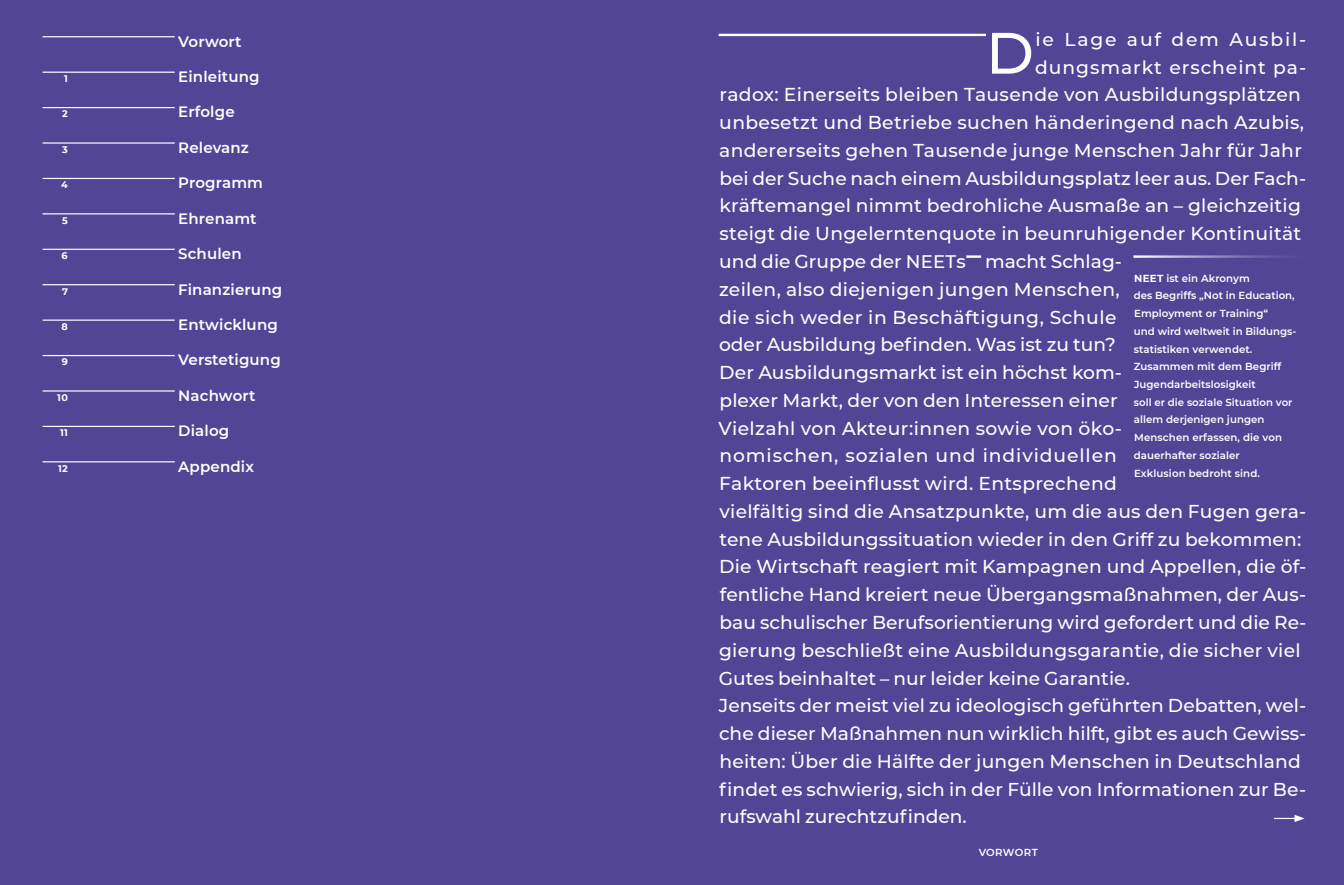
<style>
.page{position:relative;width:1344px;height:885px;background:#fff}
.page>*{position:absolute;margin:0;border:0;box-sizing:border-box;transform-origin:0 0}
.t1{font:500 58.2px "Montserrat";color:#fff}
.t2{font:500 18.6px "Montserrat";letter-spacing:.01em;color:#fff}
.t3{font:500 18.6px "Montserrat";letter-spacing:.05em;color:#fff}
.t4{font:500 18.6px "Montserrat";letter-spacing:.03em;color:#fff}
.t5{font:500 18.6px "Montserrat";letter-spacing:.1em;color:#fff}
.t6{font:600 15px "Montserrat";letter-spacing:.01em;color:#fff}
.t7{font:600 10.2px/17.7px "Montserrat";letter-spacing:.005em;color:#fff}
.t8{font:600 10.2px "Montserrat";letter-spacing:.03em;color:#fff}
.t9{font:700 9.6px "Montserrat";color:#fff}
.s1{font-size:18.15px}
.s2{font-weight:700}
</style>
<div class="page">
<div style="left:0;top:0;width:671px;height:884px;background:#524596"></div>
<hr style="left:42px;top:36px;width:133px;height:1px;background:#fff">
<hr style="left:42px;top:72px;width:133px;height:1px;background:#fff">
<hr style="left:42px;top:107px;width:133px;height:1px;background:#fff">
<hr style="left:42px;top:142px;width:133px;height:2px;background:#fff">
<hr style="left:42px;top:178px;width:133px;height:1px;background:#fff">
<hr style="left:42px;top:213px;width:133px;height:1px;background:#fff">
<hr style="left:42px;top:249px;width:133px;height:1px;background:#fff">
<hr style="left:42px;top:284px;width:133px;height:1px;background:#fff">
<hr style="left:42px;top:319px;width:133px;height:2px;background:#fff">
<hr style="left:42px;top:355px;width:133px;height:1px;background:#fff">
<hr style="left:42px;top:390px;width:133px;height:1px;background:#fff">
<hr style="left:42px;top:426px;width:133px;height:1px;background:#fff">
<hr style="left:42px;top:461px;width:133px;height:1px;background:#fff">
<div style="left:671px;top:0;width:673px;height:884px;background:#524596"></div>
<hr style="left:718px;top:34px;width:268px;height:2px;background:#fff">
<hr style="left:966px;top:255px;width:15px;height:3px;background:#fff">
<hr style="left:1274px;top:817px;width:23px;height:2px;background:#fff">
<svg style="left:1294px;top:814px;width:10px;height:8px"></svg>
<hr style="left:1133px;top:255px;width:181px;height:3px;background:#fff">
<p class="t9" style="left:64px;top:72px;width:5px">1</p>
<p class="t9" style="left:62px;top:107px;width:7px">2</p>
<p class="t9" style="left:62px;top:142px;width:7px">3</p>
<p class="t9" style="left:61px;top:178px;width:8px">4</p>
<p class="t9" style="left:62px;top:213px;width:7px">5</p>
<p class="t9" style="left:62px;top:249px;width:8px">6</p>
<p class="t9" style="left:62px;top:284px;width:7px">7</p>
<p class="t9" style="left:61px;top:319px;width:8px">8</p>
<p class="t9" style="left:62px;top:355px;width:8px">9</p>
<p class="t9" style="left:57px;top:390px;width:12px">10</p>
<p class="t9" style="left:60px;top:426px;width:9px">11</p>
<p class="t9" style="left:58px;top:461px;width:11px">12</p>
<p class="t6" style="left:178px;top:31px;width:65px">Vorwort</p>
<p class="t6" style="left:178px;top:66px;width:83px">Einleitung</p>
<p class="t6" style="left:178px;top:101px;width:58px">Erfolge</p>
<p class="t6" style="left:178px;top:137px;width:72px">Relevanz</p>
<p class="t6" style="left:178px;top:172px;width:86px">Programm</p>
<p class="t6" style="left:178px;top:208px;width:80px">Ehrenamt</p>
<p class="t6" style="left:178px;top:243px;width:65px">Schulen</p>
<p class="t6" style="left:178px;top:278px;width:105px">Finanzierung</p>
<p class="t6" style="left:178px;top:314px;width:101px">Entwicklung</p>
<p class="t6" style="left:178px;top:349px;width:104px">Verstetigung</p>
<p class="t6" style="left:178px;top:385px;width:79px">Nachwort</p>
<p class="t6" style="left:178px;top:420px;width:52px">Dialog</p>
<p class="t6" style="left:178px;top:455px;width:77px">Appendix</p>
<h1 class="t1" style="left:986px;top:12px;width:50px">D</h1>
<p class="t5" style="left:1035px;top:26px;width:272px">ie Lage auf dem Ausbil-</p>
<p class="t3" style="left:1035px;top:54px;width:273px">dungsmarkt erscheint pa-</p>
<p class="t2" style="left:719px;top:82px;width:583px">radox: Einerseits bleiben Tausende von Ausbildungsplätzen</p>
<p class="t2" style="left:719px;top:110px;width:586px">unbesetzt und Betriebe suchen händeringend nach Azubis,</p>
<p class="t2" style="left:719px;top:137px;width:584px">andererseits gehen Tausende junge Menschen Jahr für Jahr</p>
<p class="t2" style="left:719px;top:165px;width:588px">bei der Suche nach einem Ausbildungsplatz leer aus. Der Fach-</p>
<p class="t2" style="left:719px;top:193px;width:583px">kräftemangel nimmt bedrohliche Ausmaße an – gleichzeitig</p>
<p class="t2" style="left:719px;top:221px;width:583px">steigt die Ungelerntenquote in beunruhigender Kontinuität</p>
<p class="t2" style="left:719px;top:248px;width:404px">und die Gruppe der <span class="s1">NEET</span>s macht Schlag-</p>
<p class="t2" style="left:719px;top:276px;width:402px">zeilen, also diejenigen jungen Menschen,</p>
<p class="t4" style="left:719px;top:304px;width:399px">die sich weder in Beschäftigung, Schule</p>
<p class="t2" style="left:719px;top:332px;width:398px">oder Ausbildung befinden. Was ist zu tun?</p>
<p class="t2" style="left:719px;top:359px;width:404px">Der Ausbildungsmarkt ist ein höchst kom-</p>
<p class="t2" style="left:719px;top:387px;width:400px">plexer Markt, der von den Interessen einer</p>
<p class="t2" style="left:718px;top:415px;width:405px">Vielzahl von Akteur:innen sowie von öko-</p>
<p class="t3" style="left:719px;top:443px;width:399px">nomischen, sozialen und individuellen</p>
<p class="t2" style="left:719px;top:470px;width:399px">Faktoren beeinflusst wird. Entsprechend</p>
<p class="t2" style="left:719px;top:498px;width:588px">vielfältig sind die Ansatzpunkte, um die aus den Fugen gera-</p>
<p class="t2" style="left:719px;top:526px;width:583px">tene Ausbildungssituation wieder in den Griff zu bekommen:</p>
<p class="t2" style="left:719px;top:554px;width:588px">Die Wirtschaft reagiert mit Kampagnen und Appellen, die öf-</p>
<p class="t2" style="left:720px;top:581px;width:588px">fentliche Hand kreiert neue Übergangsmaßnahmen, der Aus-</p>
<p class="t2" style="left:719px;top:609px;width:588px">bau schulischer Berufsorientierung wird gefordert und die Re-</p>
<p class="t2" style="left:719px;top:637px;width:583px">gierung beschließt eine Ausbildungsgarantie, die sicher viel</p>
<p class="t2" style="left:719px;top:665px;width:412px">Gutes beinhaltet – nur leider keine Garantie.</p>
<p class="t2" style="left:719px;top:692px;width:589px">Jenseits der meist viel zu ideologisch geführten Debatten, wel-</p>
<p class="t2" style="left:719px;top:720px;width:589px">che dieser Maßnahmen nun wirklich hilft, gibt es auch Gewiss-</p>
<p class="t2" style="left:719px;top:748px;width:583px">heiten: Über die Hälfte der jungen Menschen in Deutschland</p>
<p class="t2" style="left:719px;top:776px;width:588px">findet es schwierig, sich in der Fülle von Informationen zur Be-</p>
<p class="t2" style="left:719px;top:803px;width:249px">rufswahl zurechtzufinden.</p>
<p class="t7" style="left:1133px;top:269px;width:164px"><span class="s2">NEET</span> ist ein Akronym<br>des Begriffs „Not in Education,<br>Employment or Training“<br>und wird weltweit in Bildungs&shy;statistiken verwendet.<br>Zusammen mit dem Begriff<br>Jugendarbeitslosigkeit<br>soll er die soziale Situation vor allem derjenigen jungen<br>Menschen erfassen, die von dauerhafter sozialer<br>Exklusion bedroht sind.</p>
<p class="t8" style="left:978px;top:844px;width:61px">Vorwort</p>
</div>
